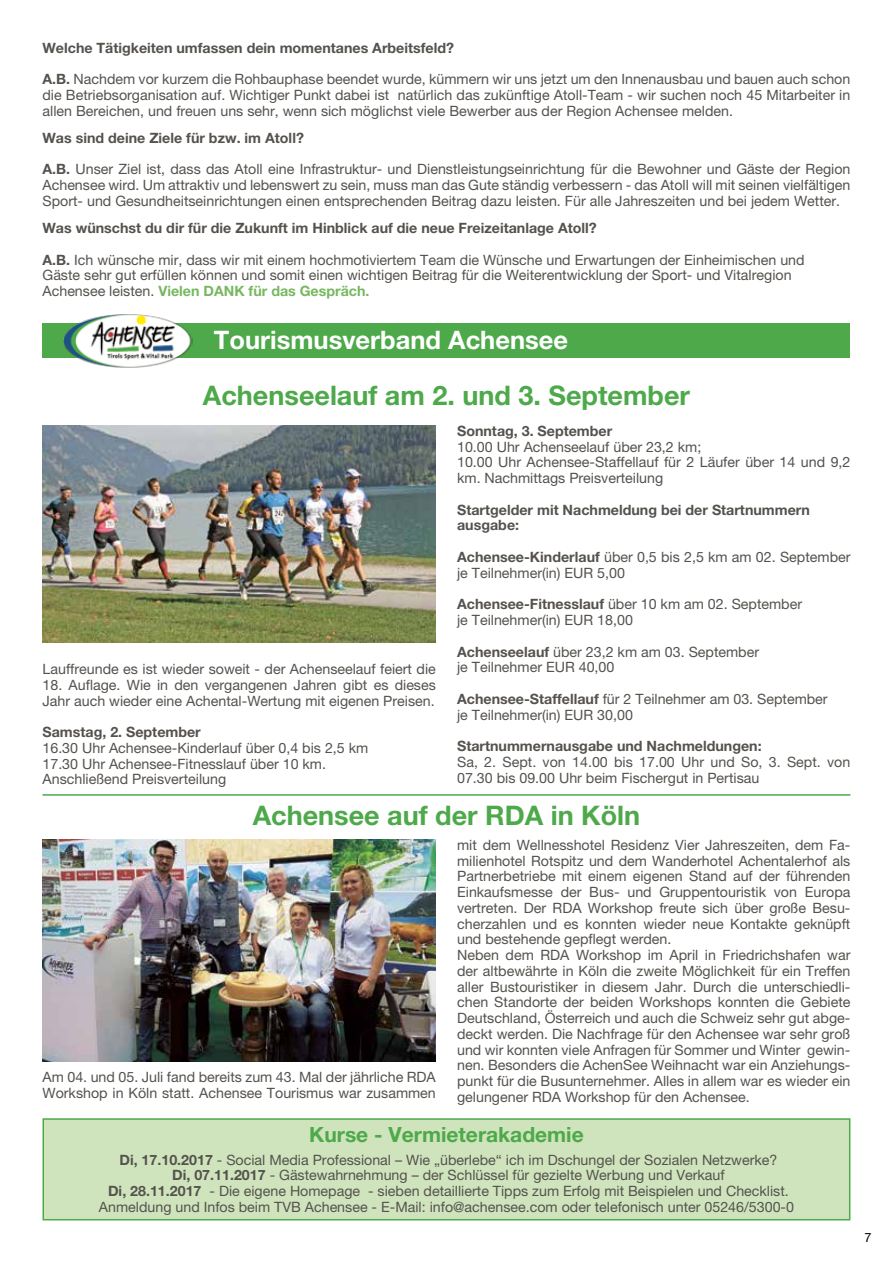
<style>
.page{position:relative;width:893px;height:1263px;background:#fff}
.page>*{position:absolute;margin:0;border:0;box-sizing:border-box;transform-origin:0 0}
.t1{font:700 27px "Helvetica Neue LT Pro";color:#4da94a}
.t2{font:700 25.5px "Helvetica Neue LT Pro";color:#fff}
.t3{font:700 21px "Helvetica Neue LT Pro";color:#4da94a}
.t4{font:14.25px/15.8px "Helvetica Neue LT Pro";color:#55524e}
.t5{font:700 14.25px/15.8px "Helvetica Neue LT Pro";color:#55524e}
.t6{font:12.75px "Helvetica Neue LT Pro";color:#000}
.s1{font-weight:700}
.s2{font-weight:700;color:#77b85f}
</style>
<div class="page">
<img style="left:43px;top:426px;width:393px;height:217px">
<div style="left:43px;top:324px;width:807px;height:34px;background:#4da94a"></div>
<img style="left:64px;top:314px;width:129px;height:54px">
<img style="left:43px;top:840px;width:393px;height:221px">
<div style="left:43px;top:1118px;width:807px;height:102px;background:#cfe4bc;border:2px solid #4da94a"></div>
<hr style="left:43px;top:794px;width:807px;height:2px;background:#4da94a">
<p class="t5" style="left:43px;top:39px;width:413px">Welche Tätigkeiten umfassen dein momentanes Arbeitsfeld?</p>
<p class="t4" style="left:43px;top:71px;width:809px;text-align:justify"><span class="s1">A.B.</span> Nachdem vor kurzem die Rohbauphase beendet wurde, kümmern wir uns jetzt um den Innenausbau und bauen auch schon die Betriebsorganisation auf. Wichtiger Punkt dabei ist natürlich das zukünftige Atoll-Team - wir suchen noch 45 Mitarbeiter in allen Bereichen, und freuen uns sehr, wenn sich möglichst viele Bewerber aus der Region Achensee melden.</p>
<p class="t5" style="left:43px;top:130px;width:263px">Was sind deine Ziele für bzw. im Atoll?</p>
<p class="t4" style="left:43px;top:161px;width:809px;text-align:justify"><span class="s1">A.B.</span> Unser Ziel ist, dass das Atoll eine Infrastruktur- und Dienstleistungseinrichtung für die Bewohner und Gäste der Region Achensee wird. Um attraktiv und lebenswert zu sein, muss man das Gute ständig verbessern - das Atoll will mit seinen vielfältigen Sport- und Gesundheitseinrichtungen einen entsprechenden Beitrag dazu leisten. Für alle Jahreszeiten und bei jedem Wetter.</p>
<p class="t5" style="left:43px;top:220px;width:556px">Was wünschst du dir für die Zukunft im Hinblick auf die neue Freizeitanlage Atoll?</p>
<p class="t4" style="left:43px;top:251px;width:764px"><span class="s1">A.B.</span> Ich wünsche mir, dass wir mit einem hochmotiviertem Team die Wünsche und Erwartungen der Einheimischen und<br>Gäste sehr gut erfüllen können und somit einen wichtigen Beitrag für die Weiterentwicklung der Sport- und Vitalregion<br>Achensee leisten. <span class="s2">Vielen DANK für das Gespräch.</span></p>
<h2 class="t2" style="left:214px;top:324px;width:356px">Tourismusverband Achensee</h2>
<h1 class="t1" style="left:203px;top:378px;width:488px">Achenseelauf am 2. und 3. September</h1>
<p class="t5" style="left:457px;top:423px;width:157px">Sonntag, 3. September</p>
<p class="t4" style="left:457px;top:439px;width:395px">10.00 Uhr Achenseelauf über 23,2 km;<br>10.00 Uhr Achensee-Staffellauf für 2 Läufer über 14 und 9,2 km. Nachmittags Preisverteilung</p>
<p class="t5" style="left:457px;top:501px;width:354px">Startgelder mit Nachmeldung bei der Startnummern ausgabe:</p>
<p class="t4" style="left:457px;top:549px;width:395px"><span class="s1">Achensee-Kinderlauf</span> über 0,5 bis 2,5 km am 02. September je Teilnehmer(in) EUR 5,00</p>
<p class="t4" style="left:457px;top:596px;width:346px"><span class="s1">Achensee-Fitnesslauf</span> über 10 km am 02. September je Teilnehmer(in) EUR 18,00</p>
<p class="t4" style="left:457px;top:643px;width:304px"><span class="s1">Achenseelauf</span> über 23,2 km am 03. September je Teilnehmer EUR 40,00</p>
<p class="t4" style="left:457px;top:691px;width:372px"><span class="s1">Achensee-Staffellauf</span> für 2 Teilnehmer am 03. September je Teilnehmer(in) EUR 30,00</p>
<p class="t5" style="left:457px;top:738px;width:306px">Startnummernausgabe und Nachmeldungen:</p>
<p class="t4" style="left:457px;top:754px;width:395px">Sa, 2. Sept. von 14.00 bis 17.00 Uhr und So, 3. Sept. von<br>07.30 bis 09.00 Uhr beim Fischergut in Pertisau</p>
<p class="t4" style="left:43px;top:661px;width:395px">Lauffreunde es ist wieder soweit - der Achenseelauf feiert die</p>
<p class="t4" style="left:43px;top:677px;width:395px">18. Auflage. Wie in den vergangenen Jahren gibt es dieses<br>Jahr auch wieder eine Achental-Wertung mit eigenen Preisen.</p>
<p class="t5" style="left:43px;top:724px;width:160px">Samstag, 2. September</p>
<p class="t4" style="left:43px;top:740px;width:327px">16.30 Uhr Achensee-Kinderlauf über 0,4 bis 2,5 km<br>17.30 Uhr Achensee-Fitnesslauf über 10 km.<br>Anschließend Preisverteilung</p>
<h1 class="t1" style="left:253px;top:798px;width:389px">Achensee auf der RDA in Köln</h1>
<p class="t4" style="left:457px;top:837px;width:395px">mit dem Wellnesshotel Residenz Vier Jahreszeiten, dem Fa&shy;milienhotel Rotspitz und dem Wanderhotel Achentalerhof als Partnerbetriebe mit einem eigenen Stand auf der führenden Einkaufsmesse der Bus- und Gruppentouristik von Europa vertreten. Der RDA Workshop freute sich über große Besu&shy;cherzahlen und es konnten wieder neue Kontakte geknüpft und bestehende gepflegt werden.<br>Neben dem RDA Workshop im April in Friedrichshafen war der altbewährte in Köln die zweite Möglichkeit für ein Treffen aller Bustouristiker in diesem Jahr. Durch die unterschiedli&shy;chen Standorte der beiden Workshops konnten die Gebiete Deutschland, Österreich und auch die Schweiz sehr gut abge&shy;deckt werden. Die Nachfrage für den Achensee war sehr groß und wir konnten viele Anfragen für Sommer und Winter gewin&shy;nen. Besonders die AchenSee Weihnacht war ein Anziehungs&shy;punkt für die Busunternehmer. Alles in allem war es wieder ein gelungener RDA Workshop für den Achensee.</p>
<p class="t4" style="left:43px;top:1069px;width:395px">Am 04. und 05. Juli fand bereits zum 43. Mal der jährliche RDA<br>Workshop in Köln statt. Achensee Tourismus war zusammen</p>
<h3 class="t3" style="left:309px;top:1121px;width:276px">Kurse - Vermieterakademie</h3>
<p class="t4" style="left:99px;top:1151px;width:697px;text-align:center"><span class="s1">Di, 17.10.2017</span> - Social Media Professional – Wie „überlebe“ ich im Dschungel der Sozialen Netzwerke?<br><span class="s1">Di, 07.11.2017</span> - Gästewahrnehmung – der Schlüssel für gezielte Werbung und Verkauf<br><span class="s1">Di, 28.11.2017</span> - Die eigene Homepage - sieben detaillierte Tipps zum Erfolg mit Beispielen und Checklist.<br>Anmeldung und Infos beim TVB Achensee - E-Mail: info@achensee.com oder telefonisch unter 05246/5300-0</p>
<p class="t6" style="left:865px;top:1229px;width:9px">7</p>
</div>
